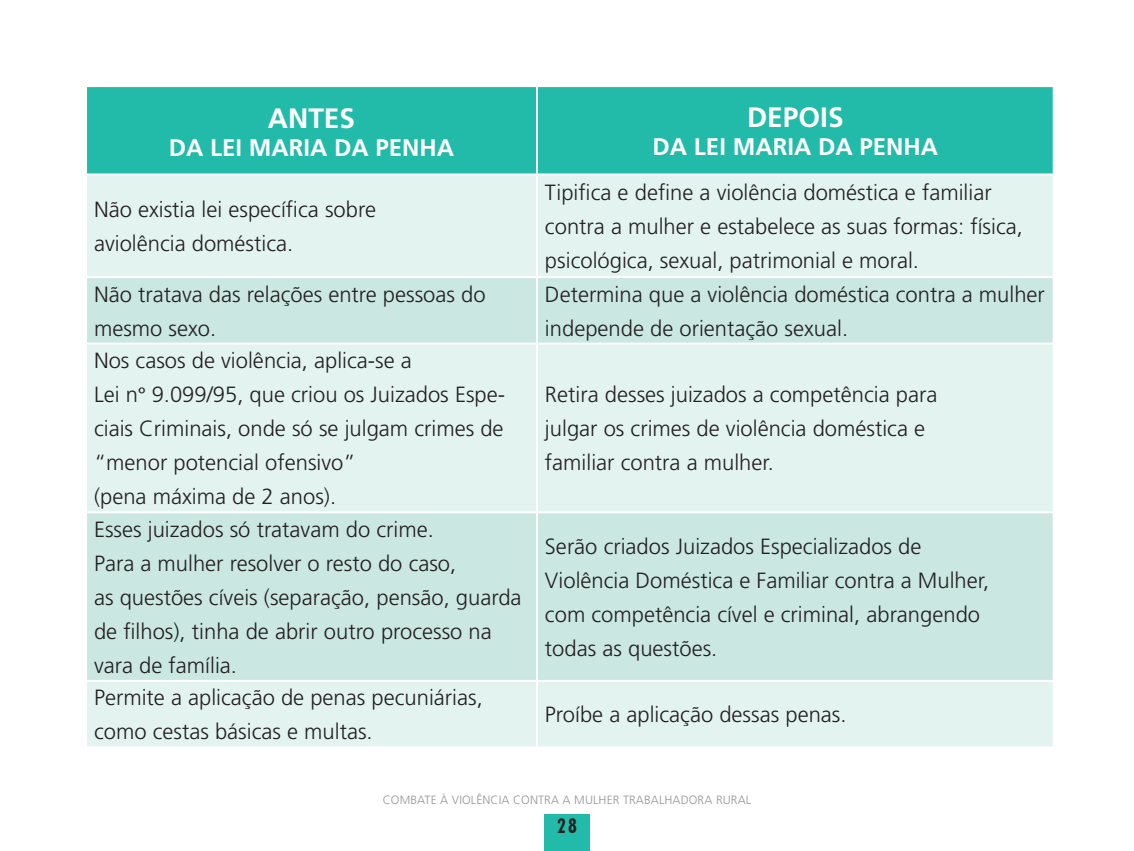
<style>
.page{position:relative;width:1134px;height:851px;background:#fff}
.page>*{position:absolute;margin:0;border:0;box-sizing:border-box;transform-origin:0 0}
.t1{font:700 28px "Frutiger";color:#fff}
.t2{font:700 24px "Frutiger";color:#fff}
.t3{font:300 22px/34px "Frutiger";color:#231f20}
.t4{font:700 condensed 20px "Futura BT";color:#231f20}
.t5{font:300 12px "Frutiger";color:#939598}
.s1{font-family:"Minion Pro";font-weight:400}
</style>
<div class="page">
<div style="left:544px;top:813px;width:46px;height:37px;background:#22bba9"></div>
<div style="left:87px;top:87px;width:966px;height:86px;background:#22bba9"></div>
<div style="left:87px;top:175px;width:966px;height:571px;background:#e3f3f0"></div>
<svg style="left:87px;top:278px;width:966px;height:401px;background:#d4ece7"></svg>
<hr style="left:536px;top:87px;width:2px;height:86px;background:#fff">
<hr style="left:536px;top:175px;width:2px;height:101px;background:#fff">
<hr style="left:85px;top:276px;width:452px;height:2px;background:#fff">
<hr style="left:537px;top:276px;width:518px;height:2px;background:#fff">
<hr style="left:536px;top:278px;width:2px;height:64px;background:#fff">
<hr style="left:85px;top:342px;width:452px;height:2px;background:#fff">
<hr style="left:537px;top:342px;width:518px;height:2px;background:#fff">
<hr style="left:536px;top:344px;width:2px;height:167px;background:#fff">
<hr style="left:85px;top:511px;width:452px;height:2px;background:#fff">
<hr style="left:537px;top:511px;width:518px;height:2px;background:#fff">
<hr style="left:536px;top:513px;width:2px;height:166px;background:#fff">
<hr style="left:85px;top:679px;width:452px;height:2px;background:#fff">
<hr style="left:537px;top:679px;width:518px;height:2px;background:#fff">
<hr style="left:536px;top:681px;width:2px;height:65px;background:#fff">
<p class="t1" style="left:268px;top:102px;width:89px">ANTES</p>
<p class="t2" style="left:169px;top:134px;width:287px">DA LEI MARIA DA PENHA</p>
<p class="t3" style="left:94px;top:193px;width:283px">Não existia lei específica sobre aviolência doméstica.</p>
<p class="t1" style="left:747px;top:101px;width:98px">DEPOIS</p>
<p class="t2" style="left:653px;top:132px;width:287px">DA LEI MARIA DA PENHA</p>
<p class="t3" style="left:545px;top:176px;width:479px">Tipifica e define a violência doméstica e familiar contra a mulher e estabelece as suas formas: física, psicológica, sexual, patrimonial e moral.</p>
<p class="t3" style="left:94px;top:277px;width:393px">Não tratava das relações entre pessoas do mesmo sexo.</p>
<p class="t3" style="left:545px;top:277px;width:501px">Determina que a violência doméstica contra a mulher independe de orientação sexual.</p>
<p class="t3" style="left:94px;top:344px;width:413px">Nos casos de violência, aplica-se a<br>Lei n<span class="s1">°</span> 9.099/95, que criou os Juizados Espe&shy;ciais Criminais, onde só se julgam crimes de “menor potencial ofensivo”<br>(pena máxima de 2 anos).</p>
<p class="t3" style="left:545px;top:378px;width:394px">Retira desses juizados a competência para julgar os crimes de violência doméstica e familiar contra a mulher.</p>
<p class="t3" style="left:94px;top:512px;width:429px">Esses juizados só tratavam do crime.<br>Para a mulher resolver o resto do caso,<br>as questões cíveis (separação, pensão, guarda de filhos), tinha de abrir outro processo na vara de família.</p>
<p class="t3" style="left:94px;top:680px;width:390px">Permite a aplicação de penas pecuniárias, como cestas básicas e multas.</p>
<p class="t3" style="left:545px;top:529px;width:446px">Serão criados Juizados Especializados de Violência Doméstica e Familiar contra a Mulher, com competência cível e criminal, abrangendo todas as questões.</p>
<p class="t3" style="left:545px;top:697px;width:303px">Proíbe a aplicação dessas penas.</p>
<p class="t5" style="left:383px;top:793px;width:17px">Combate</p>
<p class="t5" style="left:440px;top:793px;width:50px">à violência</p>
<p class="t5" style="left:513px;top:793px;width:9px">contra</p>
<p class="t5" style="left:563px;top:793px;width:20px">a mulher</p>
<p class="t5" style="left:623px;top:793px;width:9px">trabalhadora</p>
<p class="t5" style="left:716px;top:793px;width:8px">rural</p>
<p class="t4" style="left:557px;top:813px;width:21px">28</p>
</div>
